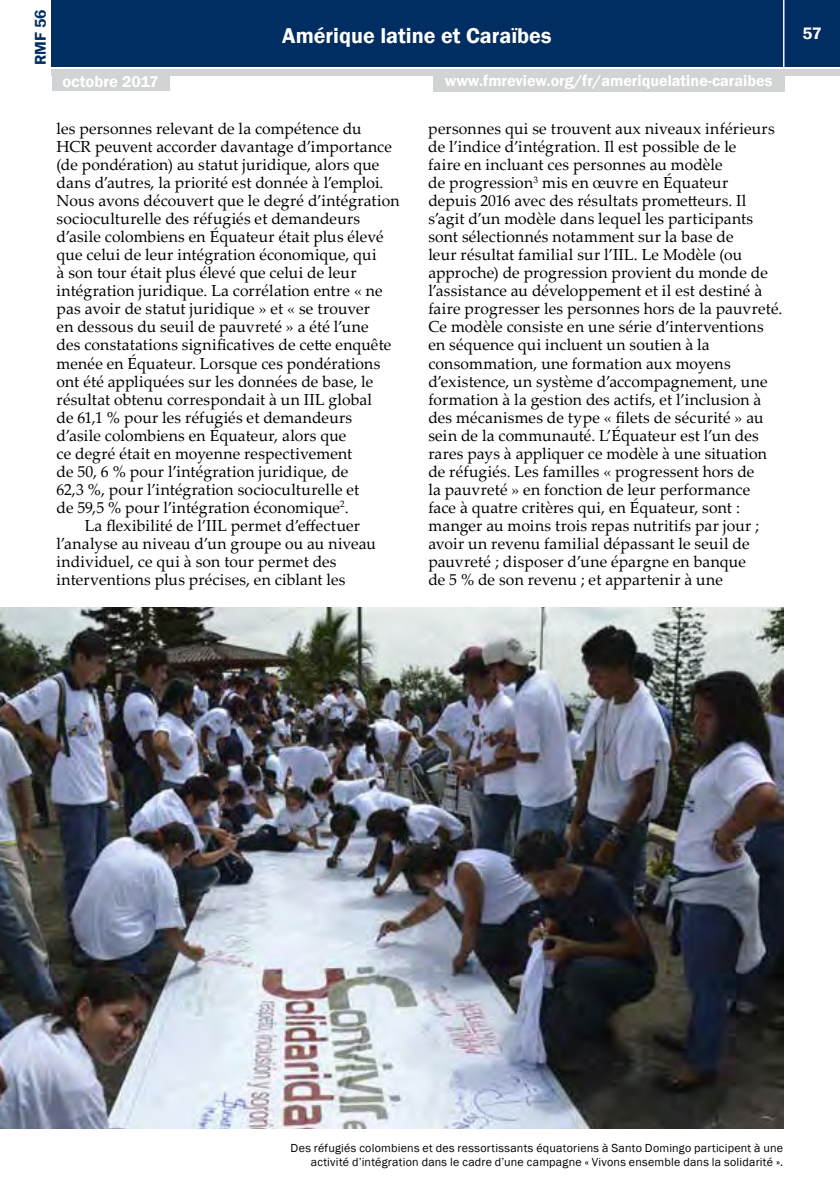
<style>
.page{position:relative;width:840px;height:1191px;background:#fff}
.page>*{position:absolute;margin:0;border:0;box-sizing:border-box;transform-origin:0 0}
.t1{font:600 22px "Franklin Gothic";color:#fff}
.t2{font:600 17px "Franklin Gothic";color:#fff}
.t3{font:600 16.6px "Franklin Gothic";color:#fff}
.t4{font:16px/18px "Palatino Linotype";letter-spacing:.01em;color:#000}
.t5{font:600 16px "Franklin Gothic";color:#fff}
.t6{font:600 16px "Franklin Gothic";color:#002d62}
.t7{font:12px/14.4px "Franklin Gothic";letter-spacing:.02em;color:#000;text-align:right}
.s1{font-size:16px}
</style>
<div class="page">
<div style="left:52px;top:0;width:787px;height:66px;background:#002d62"></div>
<div style="left:52px;top:69px;width:787px;height:6px;background:#d1d3d4"></div>
<hr style="left:782px;top:0;width:2px;height:68px;background:#fff">
<div style="left:52px;top:73px;width:117px;height:18px;background:#d1d3d4"></div>
<div style="left:432px;top:74px;width:352px;height:18px;background:#d1d3d4"></div>
<img style="left:0;top:608px;width:782px;height:520px">
<p class="t6" style="left:31px;top:65px;width:57px;rotate:-90deg">RMF 56</p>
<h1 class="t1" style="left:282px;top:22px;width:270px">Amérique latine et Caraïbes</h1>
<p class="t3" style="left:62px;top:71px;width:98px">octobre <span class="s1">2017</span></p>
<p class="t5" style="left:444px;top:71px;width:329px">www.fmreview.org/fr/ameriquelatine-caraibes</p>
<p class="t4" style="left:57px;top:119px;width:306px">les personnes relevant de la compétence du</p>
<p class="t4" style="left:57px;top:137px;width:337px">HCR peuvent accorder davantage d’importance</p>
<p class="t4" style="left:57px;top:155px;width:324px">(de pondération) au statut juridique, alors que</p>
<p class="t4" style="left:57px;top:173px;width:328px">dans d’autres, la priorité est donnée à l’emploi.</p>
<p class="t4" style="left:57px;top:191px;width:344px">Nous avons découvert que le degré d’intégration</p>
<p class="t4" style="left:57px;top:209px;width:305px">socioculturelle des réfugiés et demandeurs</p>
<p class="t4" style="left:57px;top:227px;width:328px">d’asile colombiens en Équateur était plus élevé</p>
<p class="t4" style="left:57px;top:245px;width:321px">que celui de leur intégration économique, qui</p>
<p class="t4" style="left:57px;top:263px;width:301px">à son tour était plus élevé que celui de leur</p>
<p class="t4" style="left:57px;top:281px;width:327px">intégration juridique. La corrélation entre « ne</p>
<p class="t4" style="left:57px;top:299px;width:315px">pas avoir de statut juridique » et « se trouver</p>
<p class="t4" style="left:57px;top:317px;width:313px">en dessous du seuil de pauvreté » a été l’une</p>
<p class="t4" style="left:57px;top:335px;width:336px">des constatations significatives de cette enquête</p>
<p class="t4" style="left:57px;top:353px;width:325px">menée en Équateur. Lorsque ces pondérations</p>
<p class="t4" style="left:57px;top:371px;width:318px">ont été appliquées sur les données de base, le</p>
<p class="t4" style="left:57px;top:389px;width:317px">résultat obtenu correspondait à un IIL global</p>
<p class="t4" style="left:57px;top:407px;width:297px">de 61,1 % pour les réfugiés et demandeurs</p>
<p class="t4" style="left:57px;top:425px;width:291px">d’asile colombiens en Équateur, alors que</p>
<p class="t4" style="left:57px;top:443px;width:297px">ce degré était en moyenne respectivement</p>
<p class="t4" style="left:57px;top:461px;width:293px">de 50, 6 % pour l’intégration juridique, de</p>
<p class="t4" style="left:57px;top:479px;width:304px">62,3 %, pour l’intégration socioculturelle et</p>
<p class="t4" style="left:57px;top:497px;width:293px">de 59,5 % pour l’intégration économique<sup>2</sup>.</p>
<p class="t4" style="left:85px;top:515px;width:276px">La flexibilité de l’IIL permet d’effectuer</p>
<p class="t4" style="left:57px;top:533px;width:321px">l’analyse au niveau d’un groupe ou au niveau</p>
<p class="t4" style="left:57px;top:551px;width:281px">individuel, ce qui à son tour permet des</p>
<p class="t4" style="left:57px;top:569px;width:290px">interventions plus précises, en ciblant les</p>
<p class="t4" style="left:428px;top:119px;width:355px">personnes qui se trouvent aux niveaux inférieurs de l’indice d’intégration. Il est possible de le<br>faire en incluant ces personnes au modèle<br>de progression<sup>3</sup> mis en œuvre en Équateur<br>depuis 2016 avec des résultats prometteurs. Il s’agit d’un modèle dans lequel les participants sont sélectionnés notamment sur la base de<br>leur résultat familial sur l’IIL. Le Modèle (ou approche) de progression provient du monde de l’assistance au développement et il est destiné à faire progresser les personnes hors de la pauvreté.<br>Ce modèle consiste en une série d’interventions en séquence qui incluent un soutien à la consommation, une formation aux moyens d’existence, un système d’accompagnement, une formation à la gestion des actifs, et l’inclusion à des mécanismes de type « filets de sécurité » au sein de la communauté. L’Équateur est l’un des rares pays à appliquer ce modèle à une situation de réfugiés. Les familles « progressent hors de<br>la pauvreté » en fonction de leur performance<br>face à quatre critères qui, en Équateur, sont : manger au moins trois repas nutritifs par jour ; avoir un revenu familial dépassant le seuil de pauvreté ; disposer d’une épargne en banque<br>de 5 % de son revenu ; et appartenir à une</p>
<p class="t2" style="left:802px;top:23px;width:21px">57</p>
<p class="t7" style="left:290px;top:1141px;width:494px">Des réfugiés colombiens et des ressortissants équatoriens à Santo Domingo participent à une activité d’intégration dans le cadre d’une campagne « Vivons ensemble dans la solidarité ».</p>
</div>
